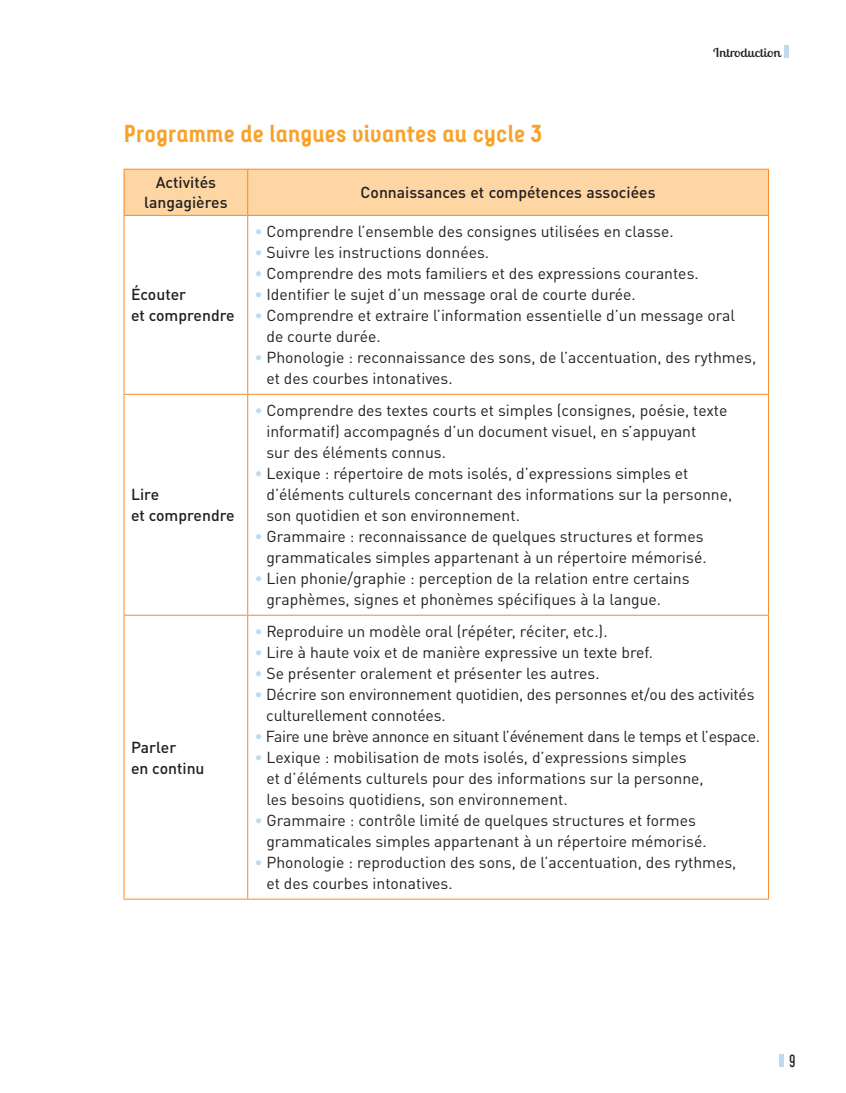
<style>
.page{position:relative;width:846px;height:1093px;background:#fff}
.page>*{position:absolute;margin:0;border:0;box-sizing:border-box;transform-origin:0 0}
.t1{font:700 24.5px "Decima+";letter-spacing:-.015em;color:#f9a229}
.t2{font:15.75px/21px "DINOT";color:#231f20}
.t3{font:500 15.75px/21px "DINOT";color:#231f20}
.t4{font:15.75px "DINOT";letter-spacing:-.02em;color:#231f20}
.t5{font:15.75px "Libel Suit";color:#231f20}
.t6{font:12.25px "Lobster Two";letter-spacing:.01em;color:#231f20;scale:1.2 1}
.s1{font-family:"Decima"}
.s2{font-weight:700;color:#bfdbee}
</style>
<div class="page">
<hr style="left:784px;top:45px;width:4px;height:12px;background:#bfdbee">
<div style="left:125px;top:170px;width:643px;height:45px;background:#fdd6a3"></div>
<hr style="left:124px;top:169px;width:124px;height:1px;background:#f68927">
<hr style="left:124px;top:170px;width:1px;height:45px;background:#f68927">
<hr style="left:248px;top:169px;width:520px;height:1px;background:#f68927">
<hr style="left:247px;top:170px;width:1px;height:45px;background:#f68927">
<hr style="left:768px;top:170px;width:1px;height:45px;background:#f68927">
<hr style="left:124px;top:215px;width:124px;height:1px;background:#f68927">
<hr style="left:124px;top:216px;width:1px;height:178px;background:#f68927">
<hr style="left:248px;top:215px;width:520px;height:1px;background:#f68927">
<hr style="left:247px;top:216px;width:1px;height:178px;background:#f68927">
<hr style="left:768px;top:216px;width:1px;height:178px;background:#f68927">
<hr style="left:124px;top:394px;width:124px;height:1px;background:#f68927">
<hr style="left:124px;top:395px;width:1px;height:220px;background:#f68927">
<hr style="left:248px;top:394px;width:520px;height:1px;background:#f68927">
<hr style="left:247px;top:395px;width:1px;height:220px;background:#f68927">
<hr style="left:768px;top:395px;width:1px;height:220px;background:#f68927">
<hr style="left:124px;top:615px;width:124px;height:1px;background:#f68927">
<hr style="left:124px;top:616px;width:1px;height:283px;background:#f68927">
<hr style="left:248px;top:615px;width:520px;height:1px;background:#f68927">
<hr style="left:247px;top:616px;width:1px;height:283px;background:#f68927">
<hr style="left:768px;top:616px;width:1px;height:283px;background:#f68927">
<hr style="left:124px;top:899px;width:124px;height:1px;background:#f68927">
<hr style="left:248px;top:899px;width:520px;height:1px;background:#f68927">
<hr style="left:779px;top:1054px;width:4px;height:13px;background:#bfdbee">
<h1 class="t1" style="left:124px;top:119px;width:420px">Programme de langues vivantes au cycle <span class="s1">3</span></h1>
<p class="t3" style="left:144px;top:172px;width:85px;line-height:20.1px;text-align:center">Activités langagières</p>
<p class="t3" style="left:360px;top:182px;width:296px">Connaissances et compétences associées</p>
<p class="t6" style="left:713px;top:45px;width:58px">Introduction</p>
<p class="t3" style="left:131px;top:284px;width:105px">Écouter<br>et comprendre</p>
<p class="t3" style="left:131px;top:484px;width:105px">Lire<br>et comprendre</p>
<p class="t3" style="left:131px;top:736px;width:75px">Parler<br>en continu</p>
<p class="t2" style="left:255px;top:221px;width:420px"><span class="s2">•</span> Comprendre l’ensemble des consignes utilisées en classe.</p>
<p class="t2" style="left:255px;top:242px;width:236px"><span class="s2">•</span> Suivre les instructions données.</p>
<p class="t2" style="left:255px;top:263px;width:445px"><span class="s2">•</span> Comprendre des mots familiers et des expressions courantes.</p>
<p class="t2" style="left:255px;top:284px;width:382px"><span class="s2">•</span> Identifier le sujet d’un message oral de courte durée.</p>
<p class="t2" style="left:266px;top:305px;width:470px;text-indent:-12px"><span class="s2">•</span> Comprendre et extraire l’information essentielle d’un message oral de courte durée.</p>
<p class="t2" style="left:266px;top:347px;width:491px;text-indent:-12px"><span class="s2">•</span> Phonologie : reconnaissance des sons, de l’accentuation, des rythmes, et des courbes intonatives.</p>
<p class="t2" style="left:266px;top:400px;width:462px;text-indent:-12px"><span class="s2">•</span> Comprendre des textes courts et simples (consignes, poésie, texte informatif) accompagnés d’un document visuel, en s’appuyant<br>sur des éléments connus.</p>
<p class="t2" style="left:266px;top:463px;width:467px;text-indent:-12px"><span class="s2">•</span> Lexique : répertoire de mots isolés, d’expressions simples et d’éléments culturels concernant des informations sur la personne, son quotidien et son environnement.</p>
<p class="t2" style="left:255px;top:526px;width:453px;text-align:right"><span class="s2">•</span> Grammaire : reconnaissance de quelques structures et formes grammaticales simples appartenant à un répertoire mémorisé.</p>
<p class="t2" style="left:266px;top:568px;width:424px;text-indent:-12px"><span class="s2">•</span> Lien phonie/graphie : perception de la relation entre certains graphèmes, signes et phonèmes spécifiques à la langue.</p>
<p class="t2" style="left:255px;top:620px;width:354px"><span class="s2">•</span> Reproduire un modèle oral (répéter, réciter, etc.).</p>
<p class="t2" style="left:255px;top:641px;width:400px"><span class="s2">•</span> Lire à haute voix et de manière expressive un texte bref.</p>
<p class="t2" style="left:255px;top:662px;width:346px"><span class="s2">•</span> Se présenter oralement et présenter les autres.</p>
<p class="t2" style="left:266px;top:683px;width:490px;text-indent:-11px"><span class="s2">•</span> Décrire son environnement quotidien, des personnes et/ou des activités culturellement connotées.</p>
<p class="t4" style="left:255px;top:726px;width:506px"><span class="s2">•</span> Faire une brève annonce en situant l’événement dans le temps et l’espace.</p>
<p class="t2" style="left:266px;top:746px;width:439px;text-indent:-12px"><span class="s2">•</span> Lexique : mobilisation de mots isolés, d’expressions simples et d’éléments culturels pour des informations sur la personne, les besoins quotidiens, son environnement.</p>
<p class="t2" style="left:266px;top:809px;width:441px;text-indent:-12px"><span class="s2">•</span> Grammaire : contrôle limité de quelques structures et formes grammaticales simples appartenant à un répertoire mémorisé.</p>
<p class="t2" style="left:266px;top:851px;width:471px;text-indent:-12px"><span class="s2">•</span> Phonologie : reproduction des sons, de l’accentuation, des rythmes, et des courbes intonatives.</p>
<p class="t5" style="left:789px;top:1051px;width:7px">9</p>
</div>
